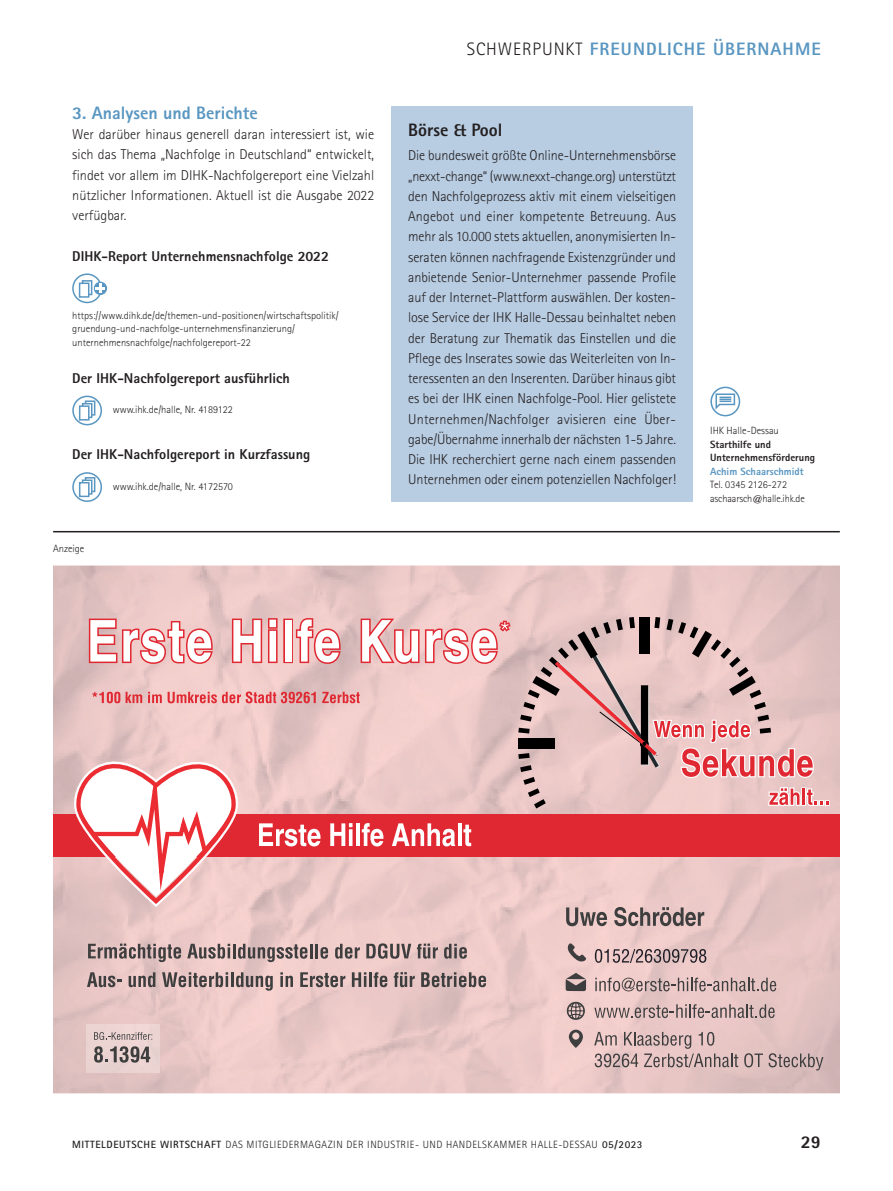
<style>
.page{position:relative;width:893px;height:1191px;background:#fff}
.page>*{position:absolute;margin:0;border:0;box-sizing:border-box;transform-origin:0 0}
.t1{font:800 18px "Rotis Sans Serif";letter-spacing:.06em;color:#5996c1}
.t2{font:800 18px "Rotis Sans Serif";color:#5996c1}
.t3{font:800 18px "Rotis Sans Serif";color:#231f20}
.t4{font:300 14.25px/20.2px "Rotis Sans Serif";letter-spacing:-.005em;color:#231f20;text-align:justify}
.t5{font:800 14.25px "Rotis Sans Serif";color:#231f20}
.t6{font:300 10.5px/13.5px "Rotis Sans Serif";color:#231f20}
.t7{font:300 10.5px "Rotis Sans Serif";letter-spacing:.05em;color:#231f20}
.t8{font:800 10.5px/13.5px "Rotis Sans Serif";color:#231f20}
.t9{font:800 10.5px "Rotis Sans Serif";color:#5996c1}
.s1{font-weight:300;color:#231f20}
.s2{font-weight:700}
</style>
<div class="page">
<div style="left:391px;top:106px;width:302px;height:396px;background:#b8cce2"></div>
<svg style="left:73px;top:274px;width:28px;height:28px"></svg>
<div style="left:72px;top:273px;width:30px;height:30px;border:2px solid #5996c1;border-radius:50%"></div>
<div style="left:82px;top:280px;width:10px;height:15px;border:2px solid #5996c1"></div>
<div style="left:80px;top:283px;width:9px;height:14px;background:#fff"></div>
<div style="left:79px;top:282px;width:10px;height:16px;border:2px solid #5996c1"></div>
<div style="left:94px;top:282px;width:13px;height:13px;border:1px solid #5996c1;border-radius:50%"></div>
<svg style="left:96px;top:284px;width:9px;height:9px"></svg>
<svg style="left:72px;top:398px;width:30px;height:28px"></svg>
<svg style="left:73px;top:396px;width:28px;height:28px"></svg>
<div style="left:72px;top:395px;width:30px;height:30px;border:2px solid #5996c1;border-radius:50%"></div>
<div style="left:85px;top:400px;width:10px;height:15px;border:2px solid #5996c1"></div>
<div style="left:82px;top:403px;width:10px;height:15px;border:2px solid #5996c1"></div>
<div style="left:80px;top:406px;width:9px;height:14px;background:#fff"></div>
<div style="left:79px;top:405px;width:11px;height:15px;border:2px solid #5996c1"></div>
<svg style="left:73px;top:473px;width:28px;height:28px"></svg>
<div style="left:72px;top:472px;width:30px;height:30px;border:2px solid #5996c1;border-radius:50%"></div>
<div style="left:85px;top:477px;width:10px;height:15px;border:2px solid #5996c1"></div>
<div style="left:82px;top:479px;width:10px;height:15px;border:2px solid #5996c1"></div>
<div style="left:80px;top:483px;width:9px;height:13px;background:#fff"></div>
<div style="left:79px;top:482px;width:11px;height:15px;border:2px solid #5996c1"></div>
<svg style="left:712px;top:389px;width:29px;height:28px"></svg>
<div style="left:710px;top:386px;width:30px;height:30px;border:2px solid #5996c1;border-radius:50%"></div>
<svg style="left:715px;top:393px;width:21px;height:18px"></svg>
<img style="left:53px;top:566px;width:787px;height:527px">
<div style="left:53px;top:814px;width:787px;height:42px;background:#e02832"></div>
<svg style="left:70px;top:738px;width:167px;height:172px"></svg>
<svg style="left:259px;top:823px;width:62px;height:23px"></svg>
<svg style="left:330px;top:823px;width:22px;height:23px"></svg>
<hr style="left:356px;top:823px;width:4px;height:23px;background:#fff">
<svg style="left:362px;top:823px;width:21px;height:23px"></svg>
<svg style="left:392px;top:823px;width:63px;height:23px"></svg>
<hr style="left:458px;top:823px;width:3px;height:23px;background:#fff">
<svg style="left:463px;top:824px;width:8px;height:22px"></svg>
<svg style="left:566px;top:907px;width:41px;height:19px"></svg>
<svg style="left:614px;top:907px;width:90px;height:19px;background:#a18d8d"></svg>
<svg style="left:566px;top:972px;width:20px;height:19px"></svg>
<svg style="left:567px;top:1001px;width:18px;height:19px"></svg>
<svg style="left:569px;top:1029px;width:14px;height:18px"></svg>
<svg style="left:568px;top:943px;width:18px;height:18px"></svg>
<svg style="left:595px;top:949px;width:111px;height:14px;background:#a89193"></svg>
<svg style="left:595px;top:977px;width:181px;height:14px;background:#b9a0a0"></svg>
<svg style="left:594px;top:1004px;width:181px;height:14px;background:#baa1a1"></svg>
<svg style="left:594px;top:1032px;width:144px;height:35px;background:#c4aaa9"></svg>
<svg style="left:744px;top:1053px;width:19px;height:14px"></svg>
<svg style="left:769px;top:1053px;width:54px;height:17px"></svg>
<svg style="left:87px;top:617px;width:128px;height:48px"></svg>
<svg style="left:230px;top:616px;width:113px;height:49px"></svg>
<svg style="left:359px;top:617px;width:153px;height:48px"></svg>
<svg style="left:92px;top:691px;width:28px;height:12px"></svg>
<svg style="left:126px;top:692px;width:16px;height:11px"></svg>
<svg style="left:148px;top:692px;width:14px;height:11px"></svg>
<svg style="left:168px;top:691px;width:148px;height:12px;background:#e7888b"></svg>
<svg style="left:322px;top:692px;width:38px;height:11px"></svg>
<svg style="left:88px;top:943px;width:93px;height:19px;background:#a99493"></svg>
<svg style="left:187px;top:943px;width:43px;height:15px"></svg>
<hr style="left:233px;top:943px;width:3px;height:15px;background:#3e3e3f">
<svg style="left:238px;top:943px;width:70px;height:19px"></svg>
<hr style="left:310px;top:943px;width:3px;height:15px;background:#3e3e3f">
<hr style="left:315px;top:943px;width:3px;height:15px;background:#3e3e3f">
<svg style="left:320px;top:947px;width:8px;height:11px"></svg>
<svg style="left:335px;top:943px;width:25px;height:15px"></svg>
<svg style="left:366px;top:943px;width:45px;height:15px"></svg>
<svg style="left:417px;top:943px;width:21px;height:15px"></svg>
<svg style="left:444px;top:943px;width:23px;height:15px"></svg>
<svg style="left:87px;top:972px;width:35px;height:15px"></svg>
<svg style="left:129px;top:972px;width:26px;height:15px"></svg>
<svg style="left:162px;top:972px;width:66px;height:15px"></svg>
<hr style="left:231px;top:972px;width:3px;height:15px;background:#3e3e3f">
<svg style="left:236px;top:972px;width:37px;height:18px"></svg>
<svg style="left:280px;top:972px;width:13px;height:15px"></svg>
<svg style="left:300px;top:972px;width:45px;height:15px"></svg>
<svg style="left:352px;top:972px;width:14px;height:15px"></svg>
<hr style="left:369px;top:972px;width:3px;height:15px;background:#3e3e3f">
<svg style="left:374px;top:972px;width:13px;height:15px"></svg>
<svg style="left:394px;top:972px;width:21px;height:15px"></svg>
<svg style="left:421px;top:972px;width:65px;height:15px"></svg>
<div style="left:87px;top:1024px;width:72px;height:48px;background:#ebd3d1"></div>
<svg style="left:94px;top:1032px;width:58px;height:8px"></svg>
<svg style="left:94px;top:1046px;width:56px;height:16px"></svg>
<div style="left:639px;top:616px;width:11px;height:37px;background:#f2cecb"></div>
<svg style="left:518px;top:617px;width:313px;height:191px;background:#d8b2b2"></svg>
<hr style="left:53px;top:531px;width:787px;height:1px;background:#231f20">
<p class="t2" style="left:72px;top:106px;width:187px">3. Analysen und Berichte</p>
<p class="t4" style="left:72px;top:125px;width:303px">Wer darüber hinaus generell daran interessiert ist, wie sich das Thema „Nachfolge in Deutschland“ entwickelt, findet vor allem im DIHK-Nachfolgereport eine Vielzahl nützlicher Informationen. Aktuell ist die Ausgabe 2022 verfügbar.</p>
<p class="t5" style="left:72px;top:251px;width:258px">DIHK-Report Unternehmensnachfolge 2022</p>
<p class="t6" style="left:72px;top:309px;width:268px">https://www.dihk.de/de/themen-und-positionen/wirtschaftspolitik/ gruendung-und-nachfolge-unternehmensfinanzierung/ unternehmensnachfolge/nachfolgereport-22</p>
<p class="t5" style="left:72px;top:373px;width:219px">Der IHK-Nachfolgereport ausführlich</p>
<p class="t6" style="left:113px;top:404px;width:122px">www.ihk.de/halle, Nr. 4189122</p>
<p class="t5" style="left:72px;top:449px;width:239px">Der IHK-Nachfolgereport in Kurzfassung</p>
<p class="t6" style="left:53px;top:542px;width:33px">Anzeige</p>
<p class="t6" style="left:113px;top:480px;width:122px">www.ihk.de/halle, Nr. 4172570</p>
<p class="t1" style="left:467px;top:43px;width:355px"><span class="s1">SCHWERPUNKT</span> FREUNDLICHE ÜBERNAHME</p>
<p class="t3" style="left:408px;top:123px;width:96px">Börse &amp; Pool</p>
<p class="t4" style="left:408px;top:147px;width:269px">Die bundesweit größte Online-Unternehmensbörse „nexxt-change“ (www.nexxt-change.org) unterstützt den Nachfolgeprozess aktiv mit einem vielseitigen Angebot und einer kompetente Betreuung. Aus mehr als 10.000 stets aktuellen, anonymisierten In&shy;seraten können nachfragende Existenzgründer und anbietende Senior-Unternehmer passende Profile auf der Internet-Plattform auswählen. Der kosten&shy;lose Service der IHK Halle-Dessau beinhaltet neben der Beratung zur Thematik das Einstellen und die Pflege des Inserates sowie das Weiterleiten von In&shy;teressenten an den Inserenten. Darüber hinaus gibt es bei der IHK einen Nachfolge-Pool. Hier gelistete Unternehmen/Nachfolger avisieren eine Über&shy;gabe/Übernahme innerhalb der nächsten 1-5 Jahre.<br>Die IHK recherchiert gerne nach einem passenden Unternehmen oder einem potenziellen Nachfolger!</p>
<p class="t6" style="left:710px;top:425px;width:70px">IHK Halle-Dessau</p>
<p class="t8" style="left:710px;top:438px;width:106px">Starthilfe und<br>Unternehmensförderung</p>
<p class="t9" style="left:710px;top:467px;width:95px">Achim Schaarschmidt</p>
<p class="t6" style="left:710px;top:479px;width:96px">Tel. 0345 2126-272 aschaarsch@halle.ihk.de</p>
<p class="t7" style="left:72px;top:1141px;width:572px"><span class="s2">MITTELDEUTSCHE WIRTSCHAFT</span> DAS MITGLIEDERMAGAZIN DER INDUSTRIE- UND HANDELSKAMMER HALLE-DESSAU <span class="s2">05/2023</span></p>
<p class="t3" style="left:801px;top:1135px;width:21px">29</p>
</div>
